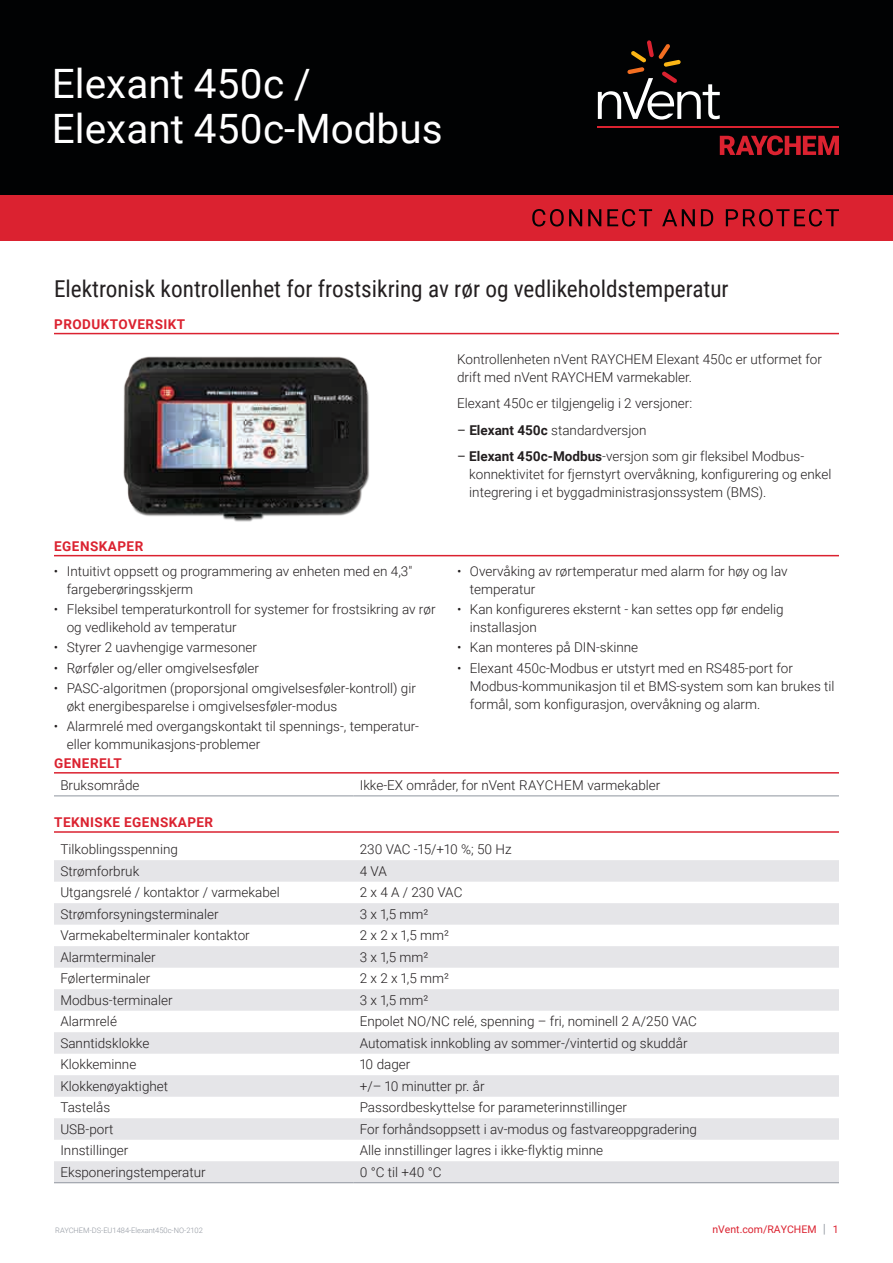
<style>
.page{position:relative;width:893px;height:1263px;background:#fff}
.page>*{position:absolute;margin:0;border:0;box-sizing:border-box;transform-origin:0 0}
.t1{font:40.5px/45px "Roboto";color:#fff}
.t2{font:23.25px "Roboto Condensed";color:#231f20}
.t3{font:300 13.5px/18px "Roboto";color:#231f20}
.t4{font:700 13.5px "Roboto";letter-spacing:.035em;color:#db2230}
.t5{font:10.5px "Roboto";color:#db2230}
.t6{font:300 7.5px "Roboto";color:#8f959e}
.s1{font-weight:400}
.s2{font-weight:700}
.s3{font-size:12.6px;color:#8f959e}
</style>
<div class="page">
<div style="left:0;top:0;width:893px;height:196px;background:#010203"></div>
<div style="left:0;top:196px;width:893px;height:45px;background:#db2230"></div>
<svg style="left:532px;top:209px;width:307px;height:18px"></svg>
<svg style="left:720px;top:135px;width:119px;height:20px"></svg>
<hr style="left:598px;top:126px;width:241px;height:2px;background:#db2230">
<svg style="left:598px;top:40px;width:122px;height:80px"></svg>
<img style="left:123px;top:356px;width:246px;height:166px">
<hr style="left:54px;top:333px;width:785px;height:1px;background:#db2230">
<hr style="left:54px;top:555px;width:785px;height:1px;background:#db2230">
<svg style="left:54px;top:860px;width:785px;height:322px;fill:#e9e9ec"></svg>
<hr style="left:54px;top:795px;width:299px;height:1px;background:#8f959e">
<hr style="left:353px;top:795px;width:486px;height:1px;background:#8f959e">
<hr style="left:54px;top:1182px;width:299px;height:1px;background:#8f959e">
<hr style="left:353px;top:1182px;width:486px;height:1px;background:#8f959e">
<hr style="left:54px;top:772px;width:785px;height:1px;background:#db2230">
<hr style="left:54px;top:831px;width:785px;height:2px;background:#db2230">
<h1 class="t1" style="left:52px;top:60px;width:392px">Elexant 450c /<br>Elexant 450c-Modbus</h1>
<h2 class="t2" style="left:54px;top:273px;width:676px">Elektronisk kontrollenhet for frostsikring av rør og vedlikeholdstemperatur</h2>
<p class="t4" style="left:54px;top:314px;width:133px">PRODUKTOVERSIKT</p>
<p class="t4" style="left:54px;top:536px;width:91px">EGENSKAPER</p>
<p class="t3" style="left:67px;top:562px;width:347px;text-indent:-13px">• Intuitivt oppsett og programmering av enheten med en 4,3" fargeberøringsskjerm</p>
<p class="t3" style="left:67px;top:600px;width:370px;text-indent:-13px">• Fleksibel temperaturkontroll for systemer for frostsikring av rør og vedlikehold av temperatur</p>
<p class="t3" style="left:54px;top:638px;width:205px">• Styrer 2 uavhengige varmesoner</p>
<p class="t3" style="left:54px;top:658px;width:207px">• Rørføler og/eller omgivelsesføler</p>
<p class="t3" style="left:67px;top:678px;width:351px;text-indent:-13px">• PASC-algoritmen (proporsjonal omgivelsesføler-kontroll) gir økt energibesparelse i omgivelsesføler-modus</p>
<p class="t3" style="left:67px;top:716px;width:354px;text-indent:-13px">• Alarmrelé med overgangskontakt til spennings-, temperatur&shy;eller kommunikasjons-problemer</p>
<p class="t3" style="left:457px;top:349px;width:366px">Kontrollenheten nVent RAYCHEM Elexant 450c er utformet for drift med nVent RAYCHEM varmekabler.</p>
<p class="t3" style="left:457px;top:394px;width:237px">Elexant 450c er tilgjengelig i 2 versjoner:</p>
<p class="t3" style="left:457px;top:420px;width:191px"><span class="s1">–</span> <span class="s2">Elexant 450c</span> standardversjon</p>
<p class="t3" style="left:469px;top:447px;width:364px;text-indent:-12px"><span class="s1">–</span> <span class="s2">Elexant 450c-Modbus</span>-versjon som gir fleksibel Modbus&shy;konnektivitet for fjernstyrt overvåkning, konfigurering og enkel integrering i et byggadministrasjonssystem (BMS).</p>
<p class="t3" style="left:470px;top:562px;width:319px;text-indent:-13px">• Overvåking av rørtemperatur med alarm for høy og lav temperatur</p>
<p class="t3" style="left:470px;top:600px;width:315px;text-indent:-13px">• Kan konfigureres eksternt - kan settes opp før endelig installasjon</p>
<p class="t3" style="left:457px;top:638px;width:183px">• Kan monteres på DIN-skinne</p>
<p class="t3" style="left:470px;top:658px;width:366px;text-indent:-13px">• Elexant 450c-Modbus er utstyrt med en RS485-port for<br>Modbus-kommunikasjon til et BMS-system som kan brukes til formål, som konfigurasjon, overvåkning og alarm.</p>
<p class="t4" style="left:54px;top:753px;width:69px">GENERELT</p>
<p class="t3" style="left:60px;top:776px;width:81px">Bruksområde</p>
<p class="t3" style="left:360px;top:776px;width:302px">Ikke-EX områder, for nVent RAYCHEM varmekabler</p>
<p class="t4" style="left:54px;top:813px;width:161px">TEKNISKE EGENSKAPER</p>
<p class="t3" style="left:60px;top:840px;width:119px">Tilkoblingsspenning</p>
<p class="t3" style="left:360px;top:840px;width:153px">230 VAC -15/+10 %; 50 Hz</p>
<p class="t3" style="left:60px;top:861px;width:80px">Strømforbruk</p>
<p class="t3" style="left:360px;top:861px;width:29px">4 VA</p>
<p class="t3" style="left:60px;top:883px;width:221px">Utgangsrelé / kontaktor / varmekabel</p>
<p class="t3" style="left:360px;top:883px;width:104px">2 x 4 A / 230 VAC</p>
<p class="t3" style="left:60px;top:904px;width:160px">Strømforsyningsterminaler</p>
<p class="t3" style="left:360px;top:904px;width:70px">3 x 1,5 mm²</p>
<p class="t3" style="left:60px;top:926px;width:191px">Varmekabelterminaler kontaktor</p>
<p class="t3" style="left:360px;top:926px;width:91px">2 x 2 x 1,5 mm²</p>
<p class="t3" style="left:60px;top:947px;width:97px">Alarmterminaler</p>
<p class="t3" style="left:360px;top:947px;width:70px">3 x 1,5 mm²</p>
<p class="t3" style="left:60px;top:969px;width:92px">Følerterminaler</p>
<p class="t3" style="left:360px;top:969px;width:91px">2 x 2 x 1,5 mm²</p>
<p class="t3" style="left:60px;top:990px;width:114px">Modbus-terminaler</p>
<p class="t3" style="left:360px;top:990px;width:70px">3 x 1,5 mm²</p>
<p class="t3" style="left:60px;top:1012px;width:58px">Alarmrelé</p>
<p class="t3" style="left:360px;top:1012px;width:339px">Enpolet NO/NC relé, spenning – fri, nominell 2 A/250 VAC</p>
<p class="t3" style="left:60px;top:1033px;width:91px">Sanntidsklokke</p>
<p class="t3" style="left:360px;top:1033px;width:329px">Automatisk innkobling av sommer-/vintertid og skuddår</p>
<p class="t3" style="left:60px;top:1055px;width:77px">Klokkeminne</p>
<p class="t3" style="left:360px;top:1055px;width:52px">10 dager</p>
<p class="t3" style="left:60px;top:1076px;width:109px">Klokkenøyaktighet</p>
<p class="t3" style="left:360px;top:1076px;width:126px">+/– 10 minutter pr. år</p>
<p class="t3" style="left:60px;top:1098px;width:51px">Tastelås</p>
<p class="t3" style="left:360px;top:1098px;width:269px">Passordbeskyttelse for parameterinnstillinger</p>
<p class="t3" style="left:60px;top:1119px;width:55px">USB-port</p>
<p class="t3" style="left:360px;top:1119px;width:339px">For forhåndsoppsett i av-modus og fastvareoppgradering</p>
<p class="t3" style="left:60px;top:1141px;width:70px">Innstillinger</p>
<p class="t3" style="left:360px;top:1141px;width:245px">Alle innstillinger lagres i ikke-flyktig minne</p>
<p class="t3" style="left:60px;top:1162px;width:147px">Eksponeringstemperatur</p>
<p class="t3" style="left:360px;top:1162px;width:83px">0 °C til +40 °C</p>
<p class="t6" style="left:55px;top:1225px;width:149px">RAYCHEM-DS-EU1484-Elexant450c-NO-2102</p>
<p class="t5" style="left:712px;top:1222px;width:128px">nVent.com/RAYCHEM <span class="s3">|</span> 1</p>
</div>
